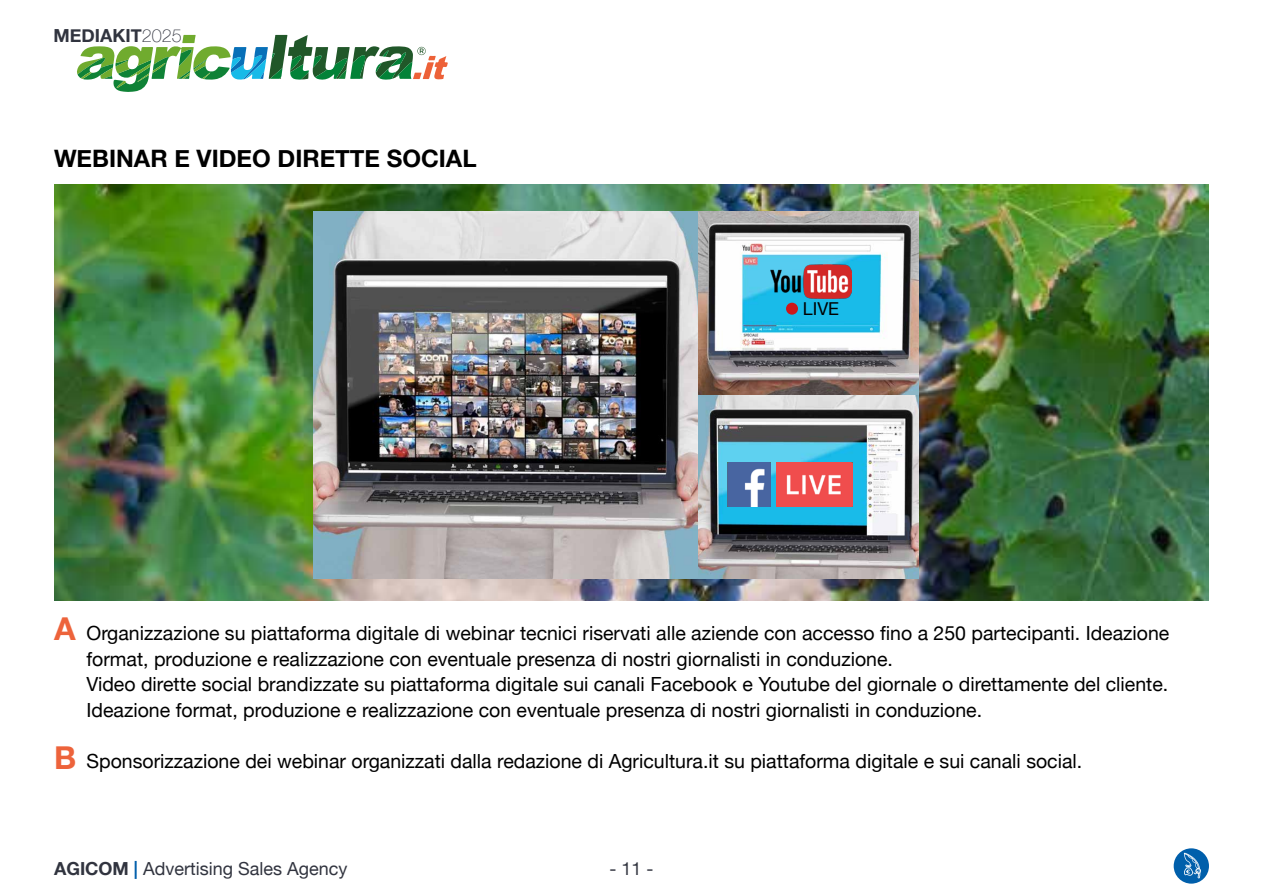
<style>
.page{position:relative;width:1263px;height:893px;background:#fff}
.page>*{position:absolute;margin:0;border:0;box-sizing:border-box;transform-origin:0 0}
.t1{font:700 31.5px "Helvetica Neue";color:#ed633b}
.t2{font:700 24px "Helvetica Neue";color:#000}
.t3{font:19.5px/25.5px "Helvetica Neue";color:#000}
.t4{font:18px "Helvetica Neue";color:#31343f}
.t5{font:700 18px "Helvetica Neue";color:#31343f}
.t6{font:17.85px "Helvetica Neue";color:#000}
.s1{font-weight:100}
.s2{font-weight:700}
.s3{font-weight:700;color:#005fab}
</style>
<div class="page">
<div style="left:1174px;top:848px;width:35px;height:36px;background:#005fab;border-radius:50%"></div>
<svg style="left:1184px;top:853px;width:17px;height:25px"></svg>
<svg style="left:77px;top:35px;width:371px;height:57px"></svg>
<img style="left:54px;top:185px;width:1155px;height:416px">
<img style="left:314px;top:211px;width:605px;height:367px">
<img style="left:776px;top:463px;width:76px;height:43px">
<img style="left:771px;top:264px;width:80px;height:34px">
<div style="left:786px;top:303px;width:12px;height:12px;background:#cd171a;border-radius:50%"></div>
<img style="left:727px;top:463px;width:44px;height:43px">
<p class="t5" style="left:54px;top:22px;width:130px">MEDIAKIT<span class="s1">2025</span></p>
<p class="t2" style="left:54px;top:140px;width:424px">WEBINAR E VIDEO DIRETTE SOCIAL</p>
<p class="t6" style="left:803px;top:296px;width:38px">LIVE</p>
<h1 class="t1" style="left:54px;top:604px;width:23px">A</h1>
<h1 class="t1" style="left:54px;top:733px;width:24px">B</h1>
<p class="t3" style="left:87px;top:622px;width:1084px">Organizzazione su piattaforma digitale di webinar tecnici riservati alle aziende con accesso fino a 250 partecipanti. Ideazione format, produzione e realizzazione con eventuale presenza di nostri giornalisti in conduzione.<br>Video dirette social brandizzate su piattaforma digitale sui canali Facebook e Youtube del giornale o direttamente del cliente.<br>Ideazione format, produzione e realizzazione con eventuale presenza di nostri giornalisti in conduzione.</p>
<p class="t3" style="left:87px;top:749px;width:997px">Sponsorizzazione dei webinar organizzati dalla redazione di Agricultura.it su piattaforma digitale e sui canali social.</p>
<p class="t4" style="left:54px;top:855px;width:295px"><span class="s2">AGICOM</span> <span class="s3">|</span> Advertising Sales Agency</p>
<p class="t4" style="left:609px;top:855px;width:46px">- 11 -</p>
</div>
